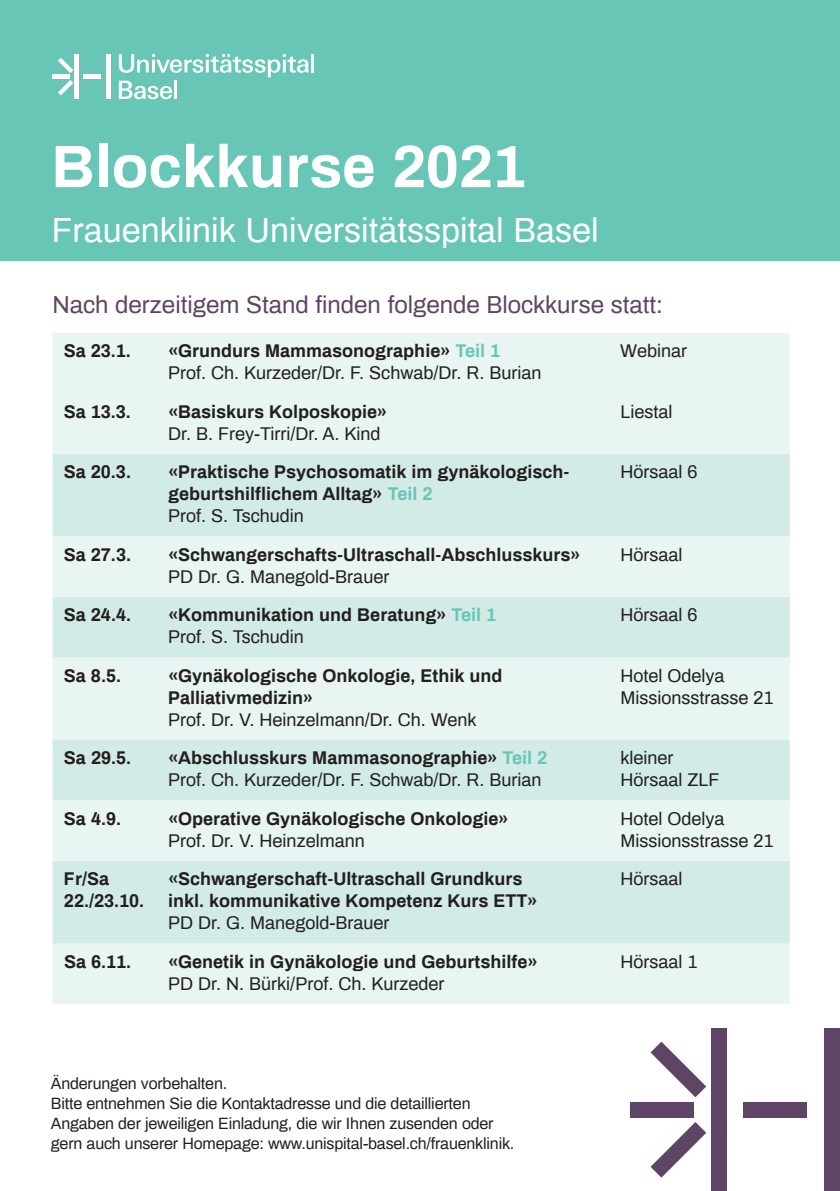
<style>
.page{position:relative;width:840px;height:1191px;background:#fff}
.page>*{position:absolute;margin:0;border:0;box-sizing:border-box;transform-origin:0 0}
.t1{font:700 60px "Archivo";color:#fff}
.t2{font:34px "Archivo";color:#fff}
.t3{font:24px "Archivo";color:#5f4565}
.t4{font:700 18px/22px "Archivo";color:#231f20}
.t5{font:18px/22px "Archivo";color:#231f20}
.t6{font:16px/20px "Archivo";letter-spacing:-.01em;color:#231f20}
.s1{font-weight:700}
.s2{font-weight:700;color:#68c6b7}
.s3{color:#68c6b7}
.s4{font-weight:400}
</style>
<div class="page">
<div style="left:52px;top:333px;width:737px;height:671px;background:#e8f5f2"></div>
<svg style="left:52px;top:454px;width:737px;height:489px;background:#dbefeb"></svg>
<div style="left:0;top:0;width:839px;height:260px;background:#68c6b7"></div>
<div style="left:74px;top:54px;width:5px;height:45px;background:#fff"></div>
<hr style="left:106px;top:54px;width:4px;height:45px;background:#fff">
<div style="left:84px;top:74px;width:17px;height:5px;background:#fff"></div>
<div style="left:52px;top:74px;width:18px;height:5px;background:#fff"></div>
<svg style="left:58px;top:58px;width:15px;height:15px"></svg>
<svg style="left:58px;top:80px;width:15px;height:15px"></svg>
<hr style="left:311px;top:54px;width:3px;height:18px;background:#fff">
<svg style="left:119px;top:54px;width:189px;height:45px"></svg>
<hr style="left:174px;top:81px;width:3px;height:18px;background:#fff">
<div style="left:710px;top:1028px;width:15px;height:163px;background:#5f4565"></div>
<div style="left:824px;top:1028px;width:15px;height:163px;background:#5f4565"></div>
<div style="left:743px;top:1102px;width:63px;height:15px;background:#5f4565"></div>
<div style="left:629px;top:1102px;width:64px;height:15px;background:#5f4565"></div>
<svg style="left:650px;top:1041px;width:55px;height:56px"></svg>
<svg style="left:650px;top:1122px;width:55px;height:55px"></svg>
<h1 class="t1" style="left:52px;top:122px;width:475px">Blockkurse 2021</h1>
<h2 class="t2" style="left:52px;top:205px;width:548px">Frauenklinik Universitätsspital Basel</h2>
<h3 class="t3" style="left:52px;top:287px;width:611px">Nach derzeitigem Stand finden folgende Blockkurse statt:</h3>
<p class="t4" style="left:64px;top:339px;width:69px">Sa 23.1.</p>
<p class="t5" style="left:168px;top:339px;width:375px"><span class="s1">«Grundurs Mammasonographie»</span> <span class="s2">Teil 1<br></span>Prof. Ch. Kurzeder/Dr. F. Schwab/Dr. R. Burian</p>
<p class="t5" style="left:620px;top:339px;width:68px">Webinar</p>
<p class="t4" style="left:64px;top:400px;width:69px">Sa 13.3.</p>
<p class="t4" style="left:168px;top:400px;width:221px">«Basiskurs Kolposkopie»</p>
<p class="t5" style="left:168px;top:421px;width:214px">Dr. B. Frey-Tirri/Dr. A. Kind</p>
<p class="t5" style="left:620px;top:399px;width:54px">Liestal</p>
<p class="t4" style="left:64px;top:460px;width:69px">Sa 20.3.</p>
<p class="t4" style="left:168px;top:460px;width:403px">«Praktische Psychosomatik im gynäkologisch&shy;geburtshilflichem Alltag» <span class="s3">Teil 2<br></span><span class="s4">Prof. S. Tschudin</span></p>
<p class="t5" style="left:620px;top:460px;width:79px">Hörsaal 6</p>
<p class="t4" style="left:64px;top:543px;width:69px">Sa 27.3.</p>
<p class="t4" style="left:168px;top:543px;width:414px">«Schwangerschafts-Ultraschall-Abschlusskurs»</p>
<p class="t5" style="left:168px;top:564px;width:223px">PD Dr. G. Manegold-Brauer</p>
<p class="t5" style="left:620px;top:542px;width:64px">Hörsaal</p>
<p class="t4" style="left:64px;top:603px;width:69px">Sa 24.4.</p>
<p class="t4" style="left:168px;top:603px;width:329px">«Kommunikation und Beratung» <span class="s3">Teil 1<br></span><span class="s4">Prof. S. Tschudin</span></p>
<p class="t5" style="left:620px;top:603px;width:79px">Hörsaal 6</p>
<p class="t4" style="left:64px;top:664px;width:59px">Sa 8.5.</p>
<p class="t4" style="left:168px;top:664px;width:336px">«Gynäkologische Onkologie, Ethik und<br>Palliativmedizin»</p>
<p class="t5" style="left:168px;top:707px;width:310px">Prof. Dr. V. Heinzelmann/Dr. Ch. Wenk</p>
<p class="t5" style="left:620px;top:663px;width:155px">Hotel Odelya<br>Missionsstrasse 21</p>
<p class="t4" style="left:64px;top:746px;width:69px">Sa 29.5.</p>
<p class="t5" style="left:168px;top:746px;width:380px"><span class="s1">«Abschlusskurs Mammasonographie»</span> <span class="s2">Teil 2<br></span>Prof. Ch. Kurzeder/Dr. F. Schwab/Dr. R. Burian</p>
<p class="t5" style="left:620px;top:746px;width:101px">kleiner<br>Hörsaal ZLF</p>
<p class="t4" style="left:64px;top:807px;width:59px">Sa 4.9.</p>
<p class="t4" style="left:168px;top:807px;width:342px">«Operative Gynäkologische Onkologie»</p>
<p class="t5" style="left:168px;top:828px;width:198px">Prof. Dr. V. Heinzelmann</p>
<p class="t5" style="left:620px;top:806px;width:155px">Hotel Odelya<br>Missionsstrasse 21</p>
<p class="t4" style="left:64px;top:867px;width:82px">Fr/Sa<br>22./23.10.</p>
<p class="t4" style="left:168px;top:867px;width:371px">«Schwangerschaft-Ultraschall Grundkurs inkl. kommunikative Kompetenz Kurs ETT»</p>
<p class="t5" style="left:168px;top:911px;width:223px">PD Dr. G. Manegold-Brauer</p>
<p class="t4" style="left:64px;top:950px;width:69px">Sa 6.11.</p>
<p class="t4" style="left:168px;top:950px;width:371px">«Genetik in Gynäkologie und Geburtshilfe»</p>
<p class="t5" style="left:168px;top:971px;width:278px">PD Dr. N. Bürki/Prof. Ch. Kurzeder</p>
<p class="t6" style="left:51px;top:1072px;width:464px">Änderungen vorbehalten.<br>Bitte entnehmen Sie die Kontaktadresse und die detaillierten Angaben der jeweiligen Einladung, die wir Ihnen zusenden oder gern auch unserer Homepage: www.unispital-basel.ch/frauenklinik.</p>
<p class="t5" style="left:620px;top:867px;width:64px">Hörsaal</p>
<p class="t5" style="left:620px;top:949px;width:79px">Hörsaal 1</p>
</div>
